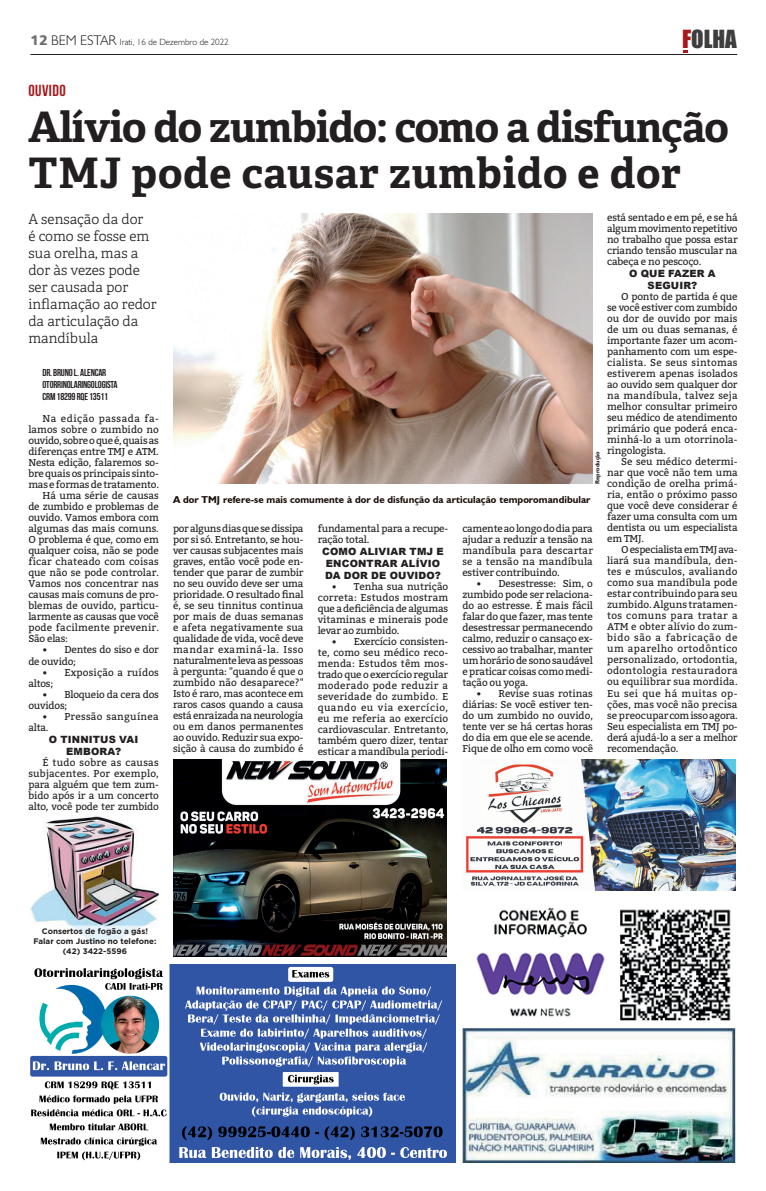
<style>
.page{position:relative;width:766px;height:1191px;background:#fff}
.page>*{position:absolute;margin:0;border:0;box-sizing:border-box;transform-origin:0 0}
.t1{font:700 42px/46px "Adelle";letter-spacing:-.02em;color:#231f20}
.t2{font:22.9px "Impact";color:#3e3e3f}
.t3{font:700 16px "Bebas Neue";letter-spacing:.03em;color:#a5181b}
.t4{font:300 14px/17px "Adelle";color:#231f20}
.t5{font:10px/11px "Bitter";letter-spacing:-.02em;color:#231f20;text-align:justify}
.t6{font:10px "Bitter";color:#231f20}
.t7{font:900 10px/12px "Arial";letter-spacing:.015em;color:#231f20;text-align:center}
.t8{font:700 10px "Humanist 521 BT";letter-spacing:.005em;color:#1b0f0a}
.t9{font:10px/11px "Bitter";letter-spacing:.015em;color:#231f20}
.t10{font:700 10px/12px "Bebas Neue";letter-spacing:-.02em;color:#231f20}
.t11{font:10px/11px "Bitter";letter-spacing:.025em;color:#231f20}
.t12{font:10px "Bitter";letter-spacing:.005em;color:#231f20}
.t13{font:10px "Bitter";letter-spacing:.04em;color:#231f20}
.t14{font:300 9px "Humanist 521 BT";color:#231f20}
.t15{font:700 8px/9.6px "Gotham";color:#231f20;text-align:center}
.t16{font:700 6px "Humanist 521 BT";color:#231f20}
.s1{font-family:"Humanist 777 BT Black B";font-weight:400;font-size:14px;color:#6c6d70}
.s2{font-size:14px}
.s3{color:#a5181b}
</style>
<div class="page">
<hr style="left:30px;top:54px;width:707px;height:1px;background:#231f20">
<svg style="left:683px;top:50px;width:4px;height:3px"></svg>
<img style="left:30px;top:964px;width:425px;height:198px">
<img style="left:30px;top:815px;width:129px;height:110px">
<img style="left:69px;top:925px;width:78px;height:18px">
<img style="left:476px;top:907px;width:255px;height:114px">
<img style="left:173px;top:759px;width:274px;height:197px">
<img style="left:462px;top:1028px;width:273px;height:134px">
<img style="left:466px;top:760px;width:269px;height:130px">
<img style="left:173px;top:214px;width:419px;height:269px">
<p class="t14" style="left:30px;top:37px;width:200px"><span class="s1">12</span> <span class="s2">BEM ESTAR</span> Irati, 16 de Dezembro de 2022</p>
<h2 class="t2" style="left:682px;top:22px;width:56px"><span class="s3">F</span>OLHA</h2>
<h3 class="t3" style="left:28px;top:82px;width:39px">OUVIDO</h3>
<h1 class="t1" style="left:28px;top:104px;width:701px">Alívio do zumbido: como a disfunção<br>TMJ pode causar zumbido e dor</h1>
<h3 class="t4" style="left:28px;top:211px;width:130px">A sensação da dor<br>é como se fosse em sua orelha, mas a dor às vezes pode ser causada por inflamação ao redor da articulação da mandíbula</h3>
<p class="t5" style="left:607px;top:212px;width:132px">está sentado e em pé, e se há algum movimento repetitivo no trabalho que possa estar criando tensão muscular na cabeça e no pescoço.</p>
<p class="t7" style="left:629px;top:267px;width:88px">O QUE FAZER A<br>SEGUIR?</p>
<p class="t5" style="left:607px;top:291px;width:132px;text-indent:14px">O ponto de partida é que se você estiver com zumbido ou dor de ouvido por mais de um ou duas semanas, é importante fazer um acom&shy;panhamento com um espe&shy;cialista. Se seus sintomas estiverem apenas isolados ao ouvido sem qualquer dor na mandíbula, talvez seja melhor consultar primeiro seu médico de atendimento primário que poderá enca&shy;minhá-lo a um otorrinola&shy;ringologista.</p>
<p class="t5" style="left:607px;top:456px;width:132px;text-indent:14px">Se seu médico determi&shy;nar que você não tem uma condição de orelha primá&shy;ria, então o próximo passo que você deve considerar é fazer uma consulta com um dentista ou um especialista em TMJ.</p>
<p class="t5" style="left:607px;top:544px;width:132px;text-indent:14px">O especialista em TMJ ava&shy;liará sua mandíbula, den&shy;tes e músculos, avaliando como sua mandíbula pode estar contribuindo para seu zumbido. Alguns tratamen&shy;tos comuns para tratar a ATM e obter alívio do zum&shy;bido são a fabricação de um aparelho ortodôntico personalizado, ortodontia, odontologia restauradora ou equilibrar sua mordida.<br>Eu sei que há muitas op&shy;ções, mas você não precisa se preocupar com isso agora.<br>Seu especialista em TMJ po&shy;derá ajudá-lo a ser a melhor recomendação.</p>
<p class="t10" style="left:43px;top:367px;width:77px">DR. BRUNO L. ALENCAR<br>OTORRINOLARINGOLOGISTA<br>CRM 18299 RQE 13511</p>
<p class="t13" style="left:42px;top:412px;width:118px">Na edição passada fa-</p>
<p class="t12" style="left:28px;top:423px;width:132px">lamos sobre o zumbido no</p>
<p class="t5" style="left:28px;top:435px;width:132px">ouvido, sobre o que é, quais as</p>
<p class="t5" style="left:28px;top:446px;width:132px">diferenças entre TMJ e ATM.</p>
<p class="t5" style="left:28px;top:457px;width:132px">Nesta edição, falaremos so-</p>
<p class="t5" style="left:28px;top:468px;width:132px">bre quais os principais sinto-</p>
<p class="t5" style="left:28px;top:479px;width:132px">mas e formas de tratamento.</p>
<p class="t6" style="left:42px;top:489px;width:118px">Há uma série de causas</p>
<p class="t5" style="left:28px;top:501px;width:132px">de zumbido e problemas de</p>
<p class="t5" style="left:28px;top:512px;width:132px">ouvido. Vamos embora com</p>
<p class="t5" style="left:28px;top:523px;width:132px">algumas das mais comuns.</p>
<p class="t5" style="left:28px;top:534px;width:132px">O problema é que, como em</p>
<p class="t5" style="left:28px;top:545px;width:132px">qualquer coisa, não se pode</p>
<p class="t9" style="left:28px;top:556px;width:132px">ficar chateado com coisas</p>
<p class="t6" style="left:28px;top:566px;width:132px">que não se pode controlar.</p>
<p class="t6" style="left:28px;top:577px;width:132px">Vamos nos concentrar nas</p>
<p class="t5" style="left:28px;top:589px;width:132px">causas mais comuns de pro-</p>
<p class="t6" style="left:28px;top:599px;width:132px">blemas de ouvido, particu-</p>
<p class="t5" style="left:28px;top:611px;width:132px">larmente as causas que você</p>
<p class="t9" style="left:28px;top:622px;width:132px">pode facilmente prevenir.</p>
<p class="t5" style="left:28px;top:633px;width:41px">São elas:</p>
<p class="t5" style="left:28px;top:644px;width:132px;text-indent:14px">• Dentes do siso e dor de ouvido;</p>
<p class="t9" style="left:28px;top:666px;width:132px;text-indent:14px">• Exposição a ruídos altos;</p>
<p class="t5" style="left:28px;top:688px;width:132px;text-indent:14px">• Bloqueio da cera dos ouvidos;</p>
<p class="t11" style="left:28px;top:710px;width:132px;text-indent:14px">• Pressão sanguínea alta.</p>
<p class="t7" style="left:49px;top:732px;width:91px">O TINNITUS VAI<br>EMBORA?</p>
<p class="t5" style="left:28px;top:756px;width:132px;text-indent:14px">É tudo sobre as causas subjacentes. Por exemplo, para alguém que tem zum&shy;bido após ir a um concerto alto, você pode ter zumbido</p>
<p class="t16" style="left:593px;top:483px;width:34px;rotate:-90deg">Reprodução</p>
<p class="t8" style="left:173px;top:493px;width:419px">A dor TMJ refere-se mais comumente à dor de disfunção da articulação temporomandibular</p>
<p class="t5" style="left:173px;top:523px;width:132px">por alguns dias que se dissipa por si só. Entretanto, se hou&shy;ver causas subjacentes mais graves, então você pode en&shy;tender que parar de zumbir no seu ouvido deve ser uma prioridade. O resultado final é, se seu tinnitus continua por mais de duas semanas e afeta negativamente sua qualidade de vida, você deve mandar examiná-la. Isso naturalmente leva as pessoas à pergunta: "quando é que o zumbido não desaparece?" Isto é raro, mas acontece em raros casos quando a causa está enraizada na neurologia ou em danos permanentes ao ouvido. Reduzir sua expo&shy;sição à causa do zumbido é</p>
<p class="t5" style="left:317px;top:523px;width:132px">fundamental para a recupe&shy;ração total.</p>
<p class="t5" style="left:462px;top:523px;width:132px">camente ao longo do dia para ajudar a reduzir a tensão na mandíbula para descartar se a tensão na mandíbula estiver contribuindo.</p>
<p class="t5" style="left:462px;top:578px;width:132px;text-indent:14px">• Desestresse: Sim, o zumbido pode ser relaciona&shy;do ao estresse. É mais fácil falar do que fazer, mas tente desestressar permanecendo calmo, reduzir o cansaço ex&shy;cessivo ao trabalhar, manter um horário de sono saudável e praticar coisas como medi&shy;tação ou yoga.</p>
<p class="t5" style="left:462px;top:688px;width:132px;text-indent:14px">• Revise suas rotinas diárias: Se você estiver ten&shy;do um zumbido no ouvido, tente ver se há certas horas do dia em que ele se acende.<br>Fique de olho em como você</p>
<p class="t7" style="left:322px;top:545px;width:123px;text-align:left">COMO ALIVIAR TMJ E<br>ENCONTRAR ALÍVIO<br>DA DOR DE OUVIDO?</p>
<p class="t5" style="left:317px;top:581px;width:132px;text-indent:14px">• Tenha sua nutrição correta: Estudos mostram que a deficiência de algumas vitaminas e minerais pode levar ao zumbido.</p>
<p class="t5" style="left:317px;top:636px;width:132px;text-indent:14px">• Exercício consisten&shy;te, como seu médico reco&shy;menda: Estudos têm mos&shy;trado que o exercício regular moderado pode reduzir a severidade do zumbido. E quando eu via exercício, eu me referia ao exercício cardiovascular. Entretanto, também quero dizer, tentar esticar a mandíbula periodi-</p>
<p class="t15" style="left:33px;top:926px;width:124px">Consertos de fogão a gás!<br>Falar com Justino no telefone: (42) 3422-5596</p>
</div>
